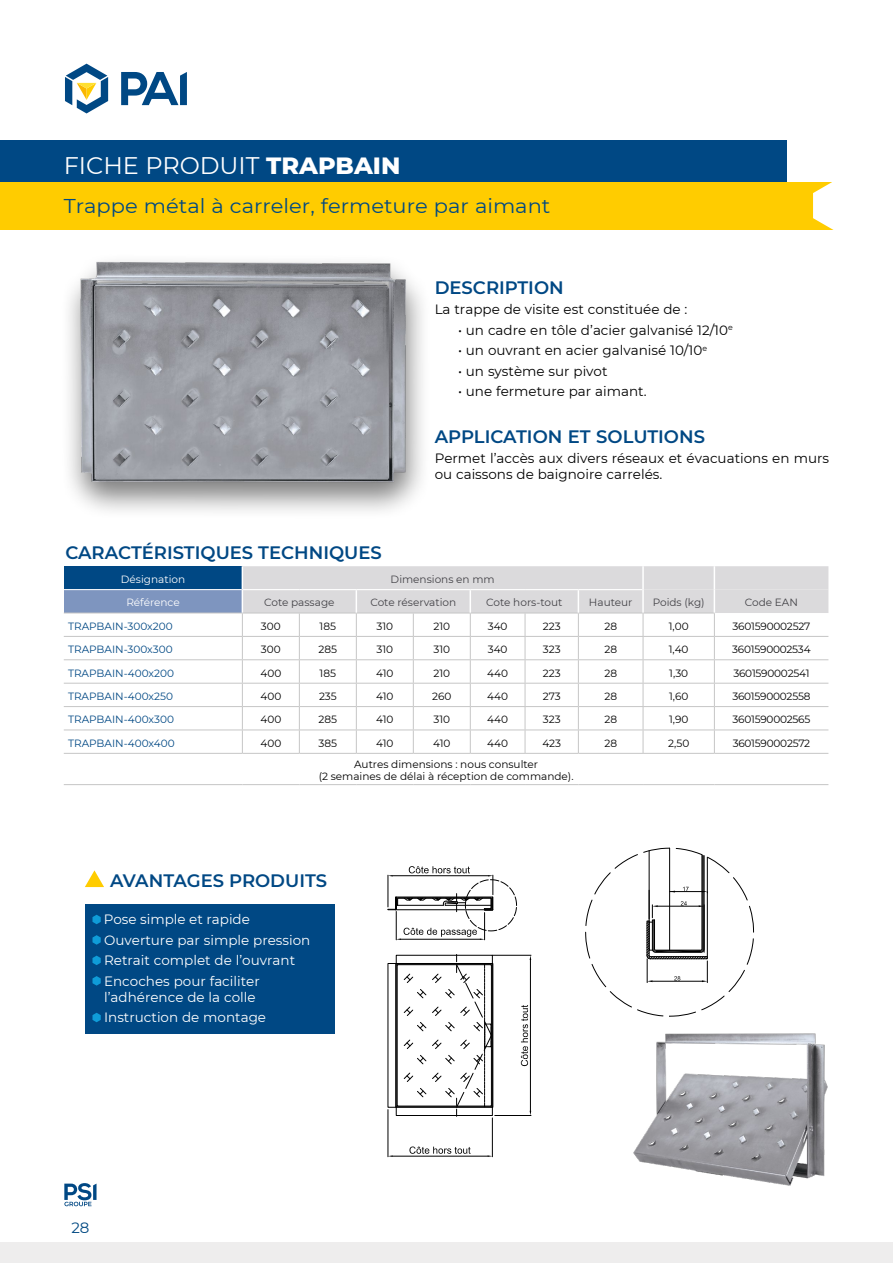
<style>
.page{position:relative;width:893px;height:1263px;background:#fff}
.page>*{position:absolute;margin:0;border:0;box-sizing:border-box;transform-origin:0 0}
.t1{font:24px "Montserrat";color:#fff}
.t2{font:19.95px "Montserrat";color:#004982;scale:1.05 1}
.t3{font:600 18px "Montserrat";color:#004884}
.t4{font:15px "Montserrat";color:#004982}
.t5{font:13.5px/16.2px "Montserrat";color:#000}
.t6{font:13.5px/20.4px "Montserrat";color:#fff}
.t7{font:10.5px/12.6px "Montserrat";color:#000;text-align:center}
.t8{font:10.5px "Montserrat";color:#004884}
.t9{font:10.5px "Montserrat";letter-spacing:-.02em;color:#000}
.t10{font:10.5px "Montserrat";color:#434247}
.t11{font:10.5px "Montserrat";color:#fff}
.s1{font-weight:800}
</style>
<div class="page">
<svg style="left:65px;top:64px;width:43px;height:49px"></svg>
<svg style="left:121px;top:72px;width:66px;height:33px"></svg>
<div style="left:0;top:1243px;width:893px;height:20px;background:#eeeded"></div>
<svg style="left:64px;top:1183px;width:33px;height:23px"></svg>
<hr style="left:388px;top:1109px;width:1px;height:48px;background:#000">
<hr style="left:492px;top:1118px;width:1px;height:39px;background:#000">
<hr style="left:393px;top:1156px;width:95px;height:1px;background:#000">
<svg style="left:409px;top:1146px;width:62px;height:8px"></svg>
<hr style="left:495px;top:1115px;width:36px;height:1px;background:#000">
<hr style="left:492px;top:955px;width:39px;height:1px;background:#000">
<hr style="left:530px;top:960px;width:1px;height:151px;background:#000">
<svg style="left:521px;top:1005px;width:8px;height:61px"></svg>
<div style="left:388px;top:963px;width:8px;height:144px;border:1px solid #000"></div>
<svg style="left:396px;top:954px;width:97px;height:162px"></svg>
<svg style="left:585px;top:848px;width:169px;height:169px"></svg>
<img style="left:633px;top:1033px;width:195px;height:153px">
<div style="left:60px;top:253px;width:372px;height:267px;background:#000;opacity:.5"></div>
<img style="left:77px;top:260px;width:331px;height:225px">
<svg style="left:387px;top:866px;width:130px;height:74px"></svg>
<div style="left:85px;top:904px;width:250px;height:130px;background:#004884"></div>
<svg style="left:85px;top:870px;width:19px;height:17px"></svg>
<svg style="left:92px;top:915px;width:9px;height:9px"></svg>
<svg style="left:92px;top:935px;width:9px;height:10px"></svg>
<svg style="left:92px;top:956px;width:9px;height:9px"></svg>
<svg style="left:92px;top:976px;width:9px;height:9px"></svg>
<svg style="left:92px;top:1013px;width:9px;height:9px"></svg>
<div style="left:0;top:140px;width:787px;height:44px;background:#004884"></div>
<div style="left:0;top:182px;width:834px;height:48px;background:#fc0"></div>
<svg style="left:813px;top:182px;width:21px;height:48px"></svg>
<div style="left:64px;top:566px;width:178px;height:24px;background:#004884"></div>
<div style="left:64px;top:590px;width:178px;height:23px;background:#7e95bf"></div>
<hr style="left:64px;top:613px;width:178px;height:1px;background:#c6c6c6">
<hr style="left:64px;top:636px;width:178px;height:1px;background:#c6c6c6">
<hr style="left:64px;top:659px;width:178px;height:1px;background:#c6c6c6">
<hr style="left:64px;top:683px;width:178px;height:1px;background:#c6c6c6">
<hr style="left:64px;top:729px;width:178px;height:1px;background:#c6c6c6">
<hr style="left:64px;top:706px;width:178px;height:1px;background:#c6c6c6">
<hr style="left:64px;top:753px;width:178px;height:1px;background:#c6c6c6">
<hr style="left:64px;top:784px;width:178px;height:1px;background:#c6c6c6">
<hr style="left:242px;top:784px;width:57px;height:1px;background:#c6c6c6">
<hr style="left:299px;top:784px;width:57px;height:1px;background:#c6c6c6">
<hr style="left:356px;top:784px;width:57px;height:1px;background:#c6c6c6">
<hr style="left:413px;top:784px;width:57px;height:1px;background:#c6c6c6">
<hr style="left:470px;top:784px;width:55px;height:1px;background:#c6c6c6">
<hr style="left:525px;top:784px;width:53px;height:1px;background:#c6c6c6">
<hr style="left:578px;top:784px;width:65px;height:1px;background:#c6c6c6">
<hr style="left:643px;top:784px;width:71px;height:1px;background:#c6c6c6">
<hr style="left:714px;top:784px;width:114px;height:1px;background:#c6c6c6">
<hr style="left:242px;top:753px;width:57px;height:1px;background:#c6c6c6">
<hr style="left:299px;top:753px;width:57px;height:1px;background:#c6c6c6">
<hr style="left:356px;top:753px;width:57px;height:1px;background:#c6c6c6">
<hr style="left:413px;top:753px;width:57px;height:1px;background:#c6c6c6">
<hr style="left:470px;top:753px;width:55px;height:1px;background:#c6c6c6">
<hr style="left:525px;top:753px;width:53px;height:1px;background:#c6c6c6">
<hr style="left:578px;top:753px;width:65px;height:1px;background:#c6c6c6">
<hr style="left:643px;top:753px;width:71px;height:1px;background:#c6c6c6">
<hr style="left:714px;top:753px;width:114px;height:1px;background:#c6c6c6">
<hr style="left:64px;top:589px;width:178px;height:1px;background:#fff">
<svg style="left:242px;top:566px;width:586px;height:187px"></svg>
<hr style="left:243px;top:589px;width:56px;height:1px;background:#fff">
<hr style="left:299px;top:589px;width:57px;height:1px;background:#fff">
<hr style="left:356px;top:589px;width:57px;height:1px;background:#fff">
<hr style="left:413px;top:589px;width:57px;height:1px;background:#fff">
<hr style="left:470px;top:589px;width:55px;height:1px;background:#fff">
<hr style="left:525px;top:589px;width:53px;height:1px;background:#fff">
<hr style="left:578px;top:589px;width:64px;height:1px;background:#fff">
<h1 class="t1" style="left:64px;top:149px;width:338px">FICHE PRODUIT <span class="s1">TRAPBAIN</span></h1>
<h2 class="t2" style="left:64px;top:192px;width:465px">Trappe métal à carreler, fermeture par aimant</h2>
<h3 class="t3" style="left:65px;top:540px;width:318px">CARACTÉRISTIQUES TECHNIQUES</h3>
<h3 class="t3" style="left:435px;top:275px;width:131px">DESCRIPTION</h3>
<p class="t5" style="left:435px;top:301px;width:254px">La trappe de visite est constituée de :</p>
<p class="t5" style="left:458px;top:321px;width:276px">• un cadre en tôle d’acier galvanisé 12/10<sup>e</sup></p>
<p class="t5" style="left:458px;top:342px;width:251px">• un ouvrant en acier galvanisé 10/10<sup>e</sup></p>
<p class="t5" style="left:458px;top:362px;width:151px">• un système sur pivot</p>
<p class="t5" style="left:458px;top:383px;width:190px">• une fermeture par aimant.</p>
<h3 class="t3" style="left:435px;top:423px;width:272px">APPLICATION ET SOLUTIONS</h3>
<p class="t5" style="left:435px;top:450px;width:396px">Permet l’accès aux divers réseaux et évacuations en murs ou caissons de baignoire carrelés.</p>
<p class="t11" style="left:121px;top:572px;width:66px">Désignation</p>
<p class="t10" style="left:391px;top:572px;width:106px">Dimensions en mm</p>
<p class="t11" style="left:126px;top:595px;width:55px">Référence</p>
<p class="t10" style="left:264px;top:595px;width:72px">Cote passage</p>
<p class="t10" style="left:370px;top:595px;width:87px">Cote réservation</p>
<p class="t10" style="left:486px;top:595px;width:78px">Cote hors-tout</p>
<p class="t10" style="left:589px;top:595px;width:45px">Hauteur</p>
<p class="t10" style="left:653px;top:595px;width:54px">Poids (kg)</p>
<p class="t10" style="left:745px;top:595px;width:55px">Code EAN</p>
<p class="t8" style="left:68px;top:619px;width:106px">TRAPBAIN-300x200</p>
<p class="t7" style="left:261px;top:619px;width:21px">300</p>
<p class="t7" style="left:320px;top:619px;width:18px">185</p>
<p class="t7" style="left:376px;top:619px;width:18px">310</p>
<p class="t7" style="left:433px;top:619px;width:18px">210</p>
<p class="t7" style="left:488px;top:619px;width:21px">340</p>
<p class="t7" style="left:543px;top:619px;width:19px">223</p>
<p class="t7" style="left:604px;top:619px;width:14px">28</p>
<p class="t7" style="left:669px;top:619px;width:21px">1,00</p>
<p class="t9" style="left:733px;top:619px;width:79px">3601590002527</p>
<p class="t8" style="left:68px;top:642px;width:106px">TRAPBAIN-300x300</p>
<p class="t7" style="left:261px;top:643px;width:21px">300</p>
<p class="t7" style="left:319px;top:643px;width:20px">285</p>
<p class="t7" style="left:376px;top:643px;width:18px">310</p>
<p class="t7" style="left:433px;top:643px;width:18px">310</p>
<p class="t7" style="left:488px;top:643px;width:21px">340</p>
<p class="t7" style="left:543px;top:643px;width:19px">323</p>
<p class="t7" style="left:604px;top:643px;width:14px">28</p>
<p class="t7" style="left:669px;top:643px;width:21px">1,40</p>
<p class="t9" style="left:732px;top:642px;width:80px">3601590002534</p>
<p class="t8" style="left:68px;top:666px;width:107px">TRAPBAIN-400x200</p>
<p class="t7" style="left:260px;top:666px;width:22px">400</p>
<p class="t7" style="left:320px;top:666px;width:18px">185</p>
<p class="t7" style="left:376px;top:666px;width:19px">410</p>
<p class="t7" style="left:433px;top:666px;width:18px">210</p>
<p class="t7" style="left:487px;top:666px;width:22px">440</p>
<p class="t7" style="left:543px;top:666px;width:19px">223</p>
<p class="t7" style="left:604px;top:666px;width:14px">28</p>
<p class="t7" style="left:669px;top:666px;width:20px">1,30</p>
<p class="t9" style="left:733px;top:666px;width:78px">3601590002541</p>
<p class="t8" style="left:68px;top:689px;width:106px">TRAPBAIN-400x250</p>
<p class="t7" style="left:260px;top:689px;width:22px">400</p>
<p class="t7" style="left:319px;top:689px;width:19px">235</p>
<p class="t7" style="left:376px;top:689px;width:19px">410</p>
<p class="t7" style="left:432px;top:689px;width:21px">260</p>
<p class="t7" style="left:487px;top:689px;width:22px">440</p>
<p class="t7" style="left:543px;top:689px;width:19px">273</p>
<p class="t7" style="left:604px;top:689px;width:14px">28</p>
<p class="t7" style="left:669px;top:689px;width:21px">1,60</p>
<p class="t9" style="left:732px;top:689px;width:80px">3601590002558</p>
<p class="t8" style="left:68px;top:712px;width:107px">TRAPBAIN-400x300</p>
<p class="t7" style="left:260px;top:713px;width:22px">400</p>
<p class="t7" style="left:319px;top:713px;width:20px">285</p>
<p class="t7" style="left:376px;top:713px;width:19px">410</p>
<p class="t7" style="left:433px;top:713px;width:18px">310</p>
<p class="t7" style="left:487px;top:713px;width:22px">440</p>
<p class="t7" style="left:543px;top:713px;width:19px">323</p>
<p class="t7" style="left:604px;top:713px;width:14px">28</p>
<p class="t7" style="left:669px;top:713px;width:21px">1,90</p>
<p class="t9" style="left:732px;top:712px;width:79px">3601590002565</p>
<p class="t8" style="left:68px;top:736px;width:108px">TRAPBAIN-400x400</p>
<p class="t7" style="left:260px;top:736px;width:22px">400</p>
<p class="t7" style="left:319px;top:736px;width:20px">385</p>
<p class="t7" style="left:376px;top:736px;width:19px">410</p>
<p class="t7" style="left:433px;top:736px;width:19px">410</p>
<p class="t7" style="left:487px;top:736px;width:22px">440</p>
<p class="t7" style="left:542px;top:736px;width:20px">423</p>
<p class="t7" style="left:604px;top:736px;width:14px">28</p>
<p class="t7" style="left:668px;top:736px;width:23px">2,50</p>
<p class="t9" style="left:733px;top:736px;width:79px">3601590002572</p>
<p class="t7" style="left:319px;top:757px;width:256px">Autres dimensions : nous consulter<br>(2 semaines de délai à réception de commande).</p>
<h3 class="t3" style="left:110px;top:868px;width:219px">AVANTAGES PRODUITS</h3>
<p class="t6" style="left:104px;top:909px;width:208px">Pose simple et rapide<br>Ouverture par simple pression<br>Retrait complet de l’ouvrant<br>Encoches pour faciliter</p>
<p class="t6" style="left:104px;top:986px;width:163px">l’adhérence de la colle<br>Instruction de montage</p>
<p class="t4" style="left:71px;top:1217px;width:19px">28</p>
</div>
